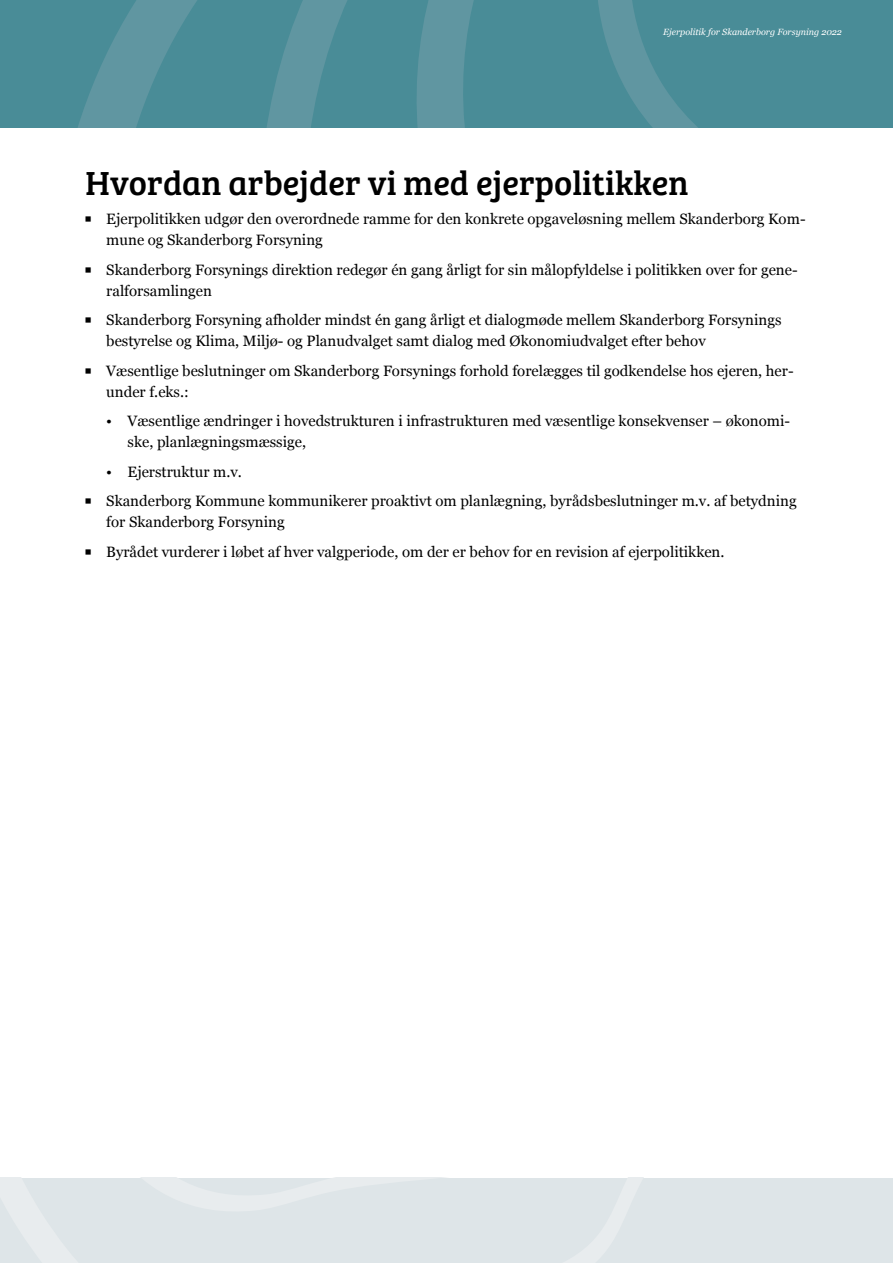
<style>
.page{position:relative;width:893px;height:1263px;background:#fff}
.page>*{position:absolute;margin:0;border:0;box-sizing:border-box;transform-origin:0 0}
.Brødtekst_overskrift{font:34.5px "Bree Serif";color:#000}
.t1{font:15px/21px "Georgia";color:#000}
.t2{font:italic 9px "Georgia";color:#fff}
</style>
<div class="page">
<svg style="left:0;top:0;width:211px;height:128px;background:#4f8e99"></svg>
<svg style="left:211px;top:0;width:134px;height:128px;background:#508f9a"></svg>
<svg style="left:345px;top:0;width:548px;height:128px;background:#4c8d98"></svg>
<div style="left:0;top:1178px;width:893px;height:85px;background:#dee5e8"></div>
<p class="t2" style="left:663px;top:26px;width:180px">Ejerpolitik for Skanderborg Forsyning 2022</p>
<p class="Brødtekst_overskrift" style="left:85px;top:156px;width:605px">Hvordan arbejder vi med ejerpolitikken</p>
<p class="t1" style="left:106px;top:208px;width:701px">Ejerpolitikken udgør den overordnede ramme for den konkrete opgaveløsning mellem Skanderborg Kom&shy;mune og Skanderborg Forsyning</p>
<p class="t1" style="left:106px;top:258px;width:693px">Skanderborg Forsynings direktion redegør én gang årligt for sin målopfyldelse i politikken over for gene&shy;ralforsamlingen</p>
<p class="t1" style="left:106px;top:309px;width:677px">Skanderborg Forsyning afholder mindst én gang årligt et dialogmøde mellem Skanderborg Forsynings bestyrelse og Klima, Miljø- og Planudvalget samt dialog med Økonomiudvalget efter behov</p>
<p class="t1" style="left:106px;top:359px;width:689px">Væsentlige beslutninger om Skanderborg Forsynings forhold forelægges til godkendelse hos ejeren, her&shy;under f.eks.:</p>
<p class="t1" style="left:128px;top:410px;width:664px;text-indent:-21px">• Væsentlige ændringer i hovedstrukturen i infrastrukturen med væsentlige konsekvenser – økonomi&shy;ske, planlægningsmæssige,</p>
<p class="t1" style="left:106px;top:460px;width:137px">• Ejerstruktur m.v.</p>
<p class="t1" style="left:106px;top:490px;width:692px">Skanderborg Kommune kommunikerer proaktivt om planlægning, byrådsbeslutninger m.v. af betydning for Skanderborg Forsyning</p>
<p class="t1" style="left:106px;top:540px;width:620px">Byrådet vurderer i løbet af hver valgperiode, om der er behov for en revision af ejerpolitikken.</p>
</div>
